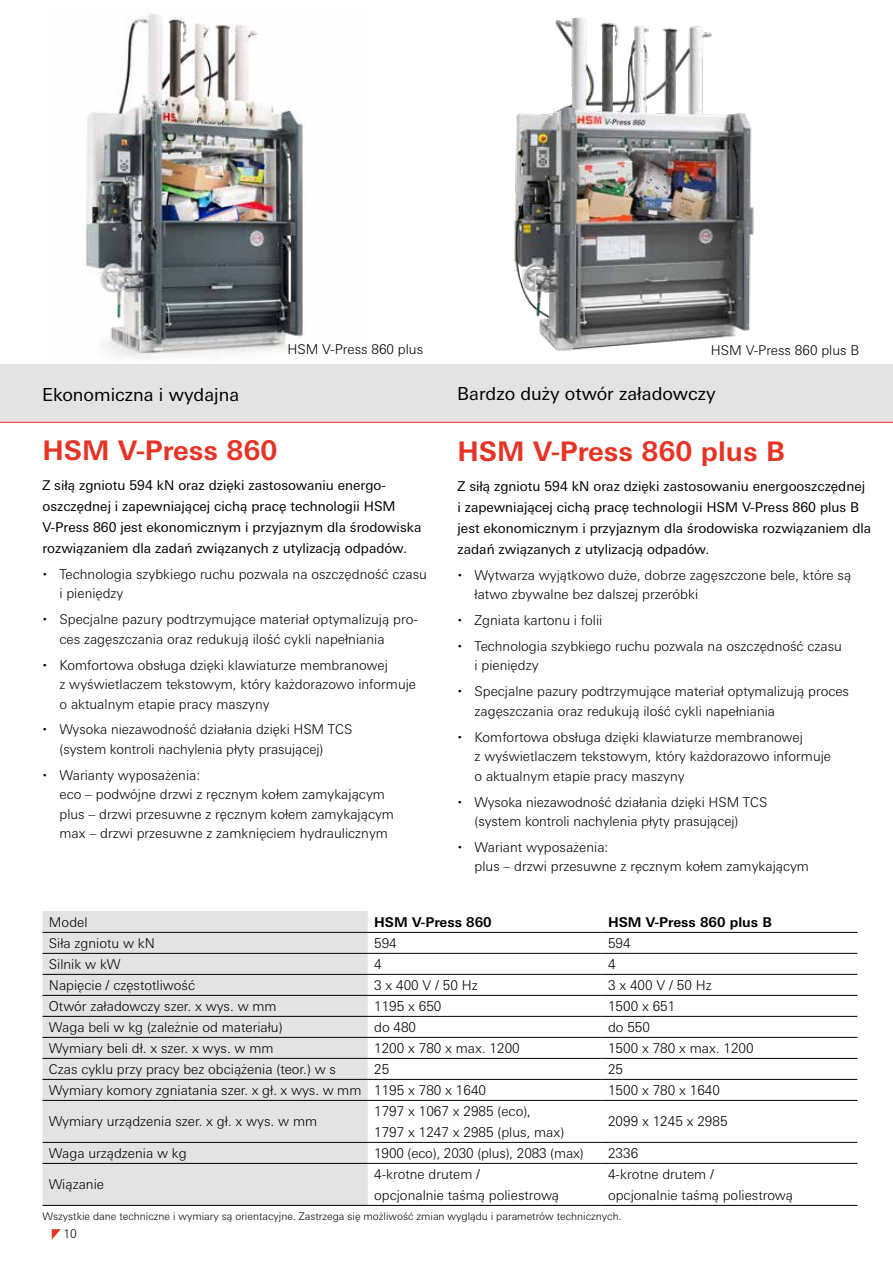
<style>
.page{position:relative;width:893px;height:1263px;background:#fff}
.page>*{position:absolute;margin:0;border:0;box-sizing:border-box;transform-origin:0 0}
.t1{font:700 27px "Univers Next W1 G";color:#e63324}
.t2{font:18px "Univers Next W1 G";color:#000}
.t3{font:300 13.5px/19.5px "Univers Next W1 G";color:#000}
.t4{font:13.5px/21px "Univers Next W1 G";color:#000}
.t5{font:700 13.5px "Univers Next W1 G";color:#000}
.t6{font:300 12px "Univers Next W1 G";color:#000}
.t7{font:300 10.5px "Univers Next W1 G";color:#000}
</style>
<div class="page">
<img style="left:514px;top:17px;width:240px;height:335px">
<img style="left:85px;top:13px;width:221px;height:345px">
<div style="left:0;top:364px;width:893px;height:58px;background:#e3e3e3"></div>
<hr style="left:0;top:422px;width:893px;height:1px;background:#e63324">
<div style="left:43px;top:911px;width:325px;height:294px;background:#e3e3e3"></div>
<hr style="left:43px;top:932px;width:325px;height:1px;background:#000">
<hr style="left:368px;top:932px;width:234px;height:1px;background:#000">
<hr style="left:602px;top:932px;width:255px;height:1px;background:#000">
<hr style="left:43px;top:953px;width:325px;height:1px;background:#000">
<hr style="left:368px;top:953px;width:234px;height:1px;background:#000">
<hr style="left:602px;top:953px;width:255px;height:1px;background:#000">
<hr style="left:43px;top:974px;width:325px;height:1px;background:#000">
<hr style="left:368px;top:974px;width:234px;height:1px;background:#000">
<hr style="left:602px;top:974px;width:255px;height:1px;background:#000">
<hr style="left:43px;top:995px;width:325px;height:1px;background:#000">
<hr style="left:368px;top:995px;width:234px;height:1px;background:#000">
<hr style="left:602px;top:995px;width:255px;height:1px;background:#000">
<hr style="left:43px;top:1016px;width:325px;height:1px;background:#000">
<hr style="left:368px;top:1016px;width:234px;height:1px;background:#000">
<hr style="left:602px;top:1016px;width:255px;height:1px;background:#000">
<hr style="left:43px;top:1037px;width:325px;height:1px;background:#000">
<hr style="left:368px;top:1037px;width:234px;height:1px;background:#000">
<hr style="left:602px;top:1037px;width:255px;height:1px;background:#000">
<hr style="left:43px;top:1058px;width:325px;height:1px;background:#000">
<hr style="left:368px;top:1058px;width:234px;height:1px;background:#000">
<hr style="left:602px;top:1058px;width:255px;height:1px;background:#000">
<hr style="left:43px;top:1079px;width:325px;height:1px;background:#000">
<hr style="left:368px;top:1079px;width:234px;height:1px;background:#000">
<hr style="left:602px;top:1079px;width:255px;height:1px;background:#000">
<hr style="left:43px;top:1100px;width:325px;height:1px;background:#000">
<hr style="left:368px;top:1100px;width:234px;height:1px;background:#000">
<hr style="left:602px;top:1100px;width:255px;height:1px;background:#000">
<hr style="left:43px;top:1142px;width:325px;height:1px;background:#000">
<hr style="left:368px;top:1142px;width:234px;height:1px;background:#000">
<hr style="left:602px;top:1142px;width:255px;height:1px;background:#000">
<hr style="left:43px;top:1163px;width:325px;height:1px;background:#000">
<hr style="left:368px;top:1163px;width:234px;height:1px;background:#000">
<hr style="left:602px;top:1163px;width:255px;height:1px;background:#000">
<hr style="left:43px;top:1205px;width:325px;height:1px;background:#000">
<hr style="left:368px;top:1205px;width:234px;height:1px;background:#000">
<hr style="left:602px;top:1205px;width:255px;height:1px;background:#000">
<svg style="left:52px;top:1229px;width:9px;height:10px"></svg>
<h2 class="t2" style="left:42px;top:384px;width:199px">Ekonomiczna i wydajna</h2>
<p class="t3" style="left:287px;top:340px;width:137px">HSM V-Press 860 plus</p>
<p class="t3" style="left:711px;top:340px;width:150px">HSM V-Press 860 plus B</p>
<h2 class="t2" style="left:457px;top:383px;width:260px">Bardzo duży otwór załadowczy</h2>
<h1 class="t1" style="left:43px;top:435px;width:236px">HSM V-Press 860</h1>
<p class="t4" style="left:43px;top:475px;width:380px">Z siłą zgniotu 594 kN oraz dzięki zastosowaniu energo&shy;oszczędnej i zapewniającej cichą pracę technologii HSM V-Press 860 jest ekonomicznym i przyjaznym dla środowiska rozwiązaniem dla zadań związanych z utylizacją odpadów.</p>
<p class="t3" style="left:60px;top:564px;width:369px">Technologia szybkiego ruchu pozwala na oszczędność czasu i pieniędzy</p>
<p class="t3" style="left:60px;top:610px;width:360px">Specjalne pazury podtrzymujące materiał optymalizują pro&shy;ces zagęszczania oraz redukują ilość cykli napełniania</p>
<p class="t3" style="left:60px;top:655px;width:358px">Komfortowa obsługa dzięki klawiaturze membranowej<br>z wyświetlaczem tekstowym, który każdorazowo informuje o aktualnym etapie pracy maszyny</p>
<p class="t3" style="left:60px;top:720px;width:294px">Wysoka niezawodność działania dzięki HSM TCS (system kontroli nachylenia płyty prasującej)</p>
<p class="t3" style="left:60px;top:765px;width:336px">Warianty wyposażenia:<br>eco – podwójne drzwi z ręcznym kołem zamykającym plus – drzwi przesuwne z ręcznym kołem zamykającym max – drzwi przesuwne z zamknięciem hydraulicznym</p>
<h1 class="t1" style="left:458px;top:435px;width:329px">HSM V-Press 860 plus B</h1>
<p class="t4" style="left:458px;top:475px;width:415px">Z siłą zgniotu 594 kN oraz dzięki zastosowaniu energooszczędnej i zapewniającej cichą pracę technologii HSM V-Press 860 plus B jest ekonomicznym i przyjaznym dla środowiska rozwiązaniem dla zadań związanych z utylizacją odpadów.</p>
<p class="t3" style="left:475px;top:565px;width:378px">Wytwarza wyjątkowo duże, dobrze zagęszczone bele, które są łatwo zbywalne bez dalszej przeróbki</p>
<p class="t3" style="left:475px;top:607px;width:369px;line-height:26px">Zgniata kartonu i folii<br>Technologia szybkiego ruchu pozwala na oszczędność czasu</p>
<p class="t3" style="left:475px;top:653px;width:376px;line-height:26px">i pieniędzy<br>Specjalne pazury podtrzymujące materiał optymalizują proces</p>
<p class="t3" style="left:475px;top:698px;width:330px;line-height:26px">zagęszczania oraz redukują ilość cykli napełniania<br>Komfortowa obsługa dzięki klawiaturze membranowej</p>
<p class="t3" style="left:475px;top:747px;width:358px">z wyświetlaczem tekstowym, który każdorazowo informuje o aktualnym etapie pracy maszyny</p>
<p class="t3" style="left:475px;top:792px;width:294px">Wysoka niezawodność działania dzięki HSM TCS (system kontroli nachylenia płyty prasującej)</p>
<p class="t3" style="left:475px;top:837px;width:336px">Wariant wyposażenia:<br>plus – drzwi przesuwne z ręcznym kołem zamykającym</p>
<p class="t3" style="left:49px;top:912px;width:40px">Model</p>
<p class="t5" style="left:374px;top:914px;width:119px">HSM V-Press 860</p>
<p class="t5" style="left:608px;top:914px;width:165px">HSM V-Press 860 plus B</p>
<p class="t3" style="left:49px;top:933px;width:108px">Siła zgniotu w kN</p>
<p class="t3" style="left:374px;top:933px;width:24px">594</p>
<p class="t3" style="left:608px;top:933px;width:24px">594</p>
<p class="t3" style="left:49px;top:954px;width:73px">Silnik w kW</p>
<p class="t3" style="left:374px;top:954px;width:9px">4</p>
<p class="t3" style="left:608px;top:954px;width:9px">4</p>
<p class="t3" style="left:49px;top:975px;width:148px">Napięcie / częstotliwość</p>
<p class="t3" style="left:374px;top:975px;width:105px">3 x 400 V / 50 Hz</p>
<p class="t3" style="left:608px;top:975px;width:105px">3 x 400 V / 50 Hz</p>
<p class="t3" style="left:49px;top:996px;width:229px">Otwór załadowczy szer. x wys. w mm</p>
<p class="t3" style="left:374px;top:996px;width:69px">1195 x 650</p>
<p class="t3" style="left:608px;top:996px;width:69px">1500 x 651</p>
<p class="t3" style="left:49px;top:1017px;width:235px">Waga beli w kg (zależnie od materiału)</p>
<p class="t3" style="left:374px;top:1017px;width:44px">do 480</p>
<p class="t3" style="left:608px;top:1017px;width:44px">do 550</p>
<p class="t3" style="left:49px;top:1038px;width:226px">Wymiary beli dł. x szer. x wys. w mm</p>
<p class="t3" style="left:374px;top:1038px;width:147px">1200 x 780 x max. 1200</p>
<p class="t3" style="left:608px;top:1038px;width:147px">1500 x 780 x max. 1200</p>
<p class="t3" style="left:49px;top:1059px;width:289px">Czas cyklu przy pracy bez obciążenia (teor.) w s</p>
<p class="t3" style="left:374px;top:1059px;width:17px">25</p>
<p class="t3" style="left:608px;top:1059px;width:17px">25</p>
<p class="t3" style="left:49px;top:1080px;width:439px">Wymiary komory zgniatania szer. x gł. x wys. w mm 1195 x 780 x 1640</p>
<p class="t3" style="left:608px;top:1080px;width:113px">1500 x 780 x 1640</p>
<p class="t3" style="left:49px;top:1112px;width:270px">Wymiary urządzenia szer. x gł. x wys. w mm</p>
<p class="t3" style="left:374px;top:1101px;width:158px">1797 x 1067 x 2985 (eco),</p>
<p class="t3" style="left:608px;top:1112px;width:121px">2099 x 1245 x 2985</p>
<p class="t3" style="left:374px;top:1122px;width:192px">1797 x 1247 x 2985 (plus, max)</p>
<p class="t3" style="left:49px;top:1143px;width:139px">Waga urządzenia w kg</p>
<p class="t3" style="left:374px;top:1143px;width:211px">1900 (eco), 2030 (plus), 2083 (max)</p>
<p class="t3" style="left:608px;top:1143px;width:32px">2336</p>
<p class="t3" style="left:49px;top:1175px;width:57px">Wiązanie</p>
<p class="t3" style="left:374px;top:1164px;width:108px">4-krotne drutem /</p>
<p class="t3" style="left:608px;top:1164px;width:108px">4-krotne drutem /</p>
<p class="t3" style="left:374px;top:1185px;width:187px">opcjonalnie taśmą poliestrową</p>
<p class="t3" style="left:608px;top:1185px;width:187px">opcjonalnie taśmą poliestrową</p>
<p class="t7" style="left:42px;top:1210px;width:581px">Wszystkie dane techniczne i wymiary są orientacyjne. Zastrzega się możliwość zmian wyglądu i parametrów technicznych.</p>
<p class="t6" style="left:63px;top:1227px;width:15px">10</p>
</div>
